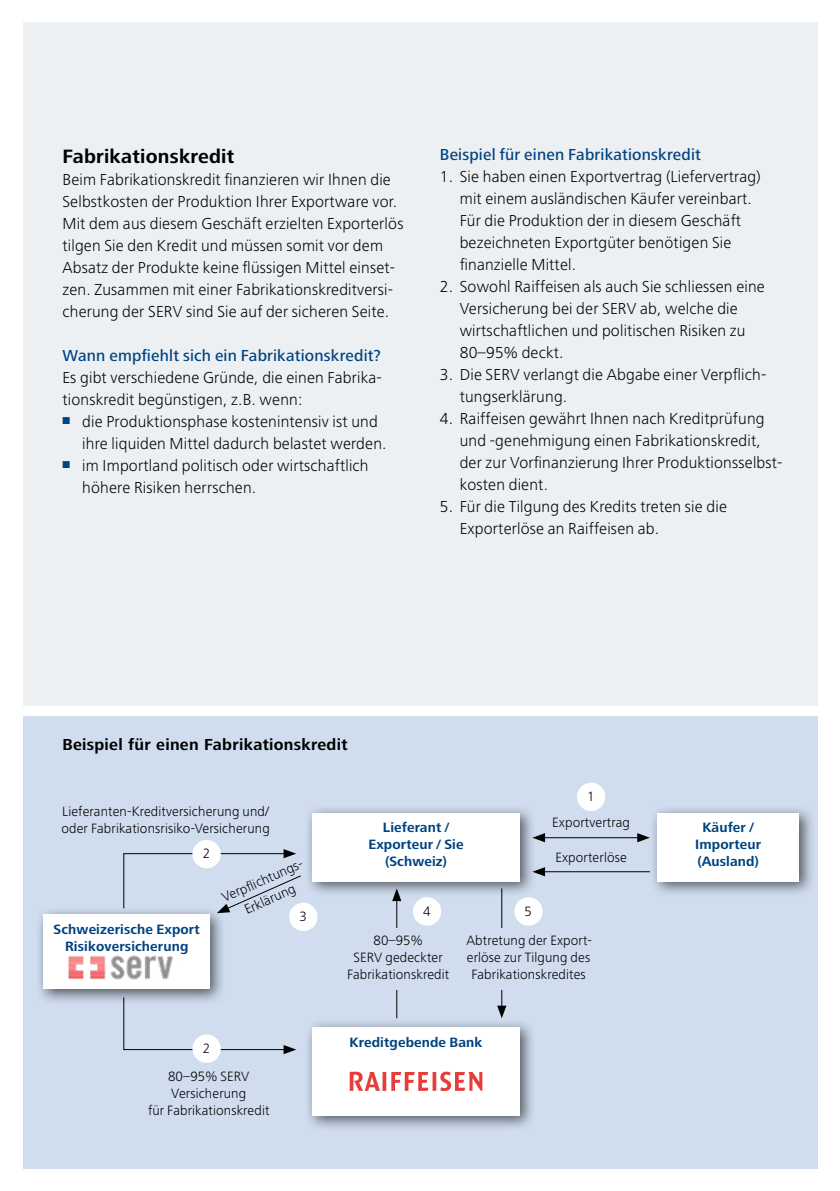
<style>
.page{position:relative;width:840px;height:1191px;background:#fff}
.page>*{position:absolute;margin:0;border:0;box-sizing:border-box;transform-origin:0 0}
.t1{font:700 20px "Frutiger Next LT";letter-spacing:.01em;color:#000}
.t2{font:300 16.4px/22px "Frutiger Next LT";letter-spacing:.01em;color:#000}
.t3{font:500 16.4px "Frutiger Next LT";letter-spacing:.01em;color:#004380}
.t4{font:700 16.4px "Frutiger Next LT";letter-spacing:.02em;color:#000}
.t5{font:300 14px/17px "Frutiger Next LT";letter-spacing:.01em;color:#000;text-align:center}
.t6{font:700 14px/17px "Frutiger Next LT";letter-spacing:.01em;color:#004380;text-align:center}
</style>
<div class="page">
<div style="left:23px;top:715px;width:793px;height:453px;background:#d0ddef"></div>
<div style="left:23px;top:23px;width:793px;height:683px;background:#edf0f3"></div>
<div style="left:303px;top:805px;width:232px;height:92px;background:#000;opacity:.6"></div>
<div style="left:312px;top:813px;width:207px;height:68px;background:#fff"></div>
<div style="left:303px;top:1019px;width:232px;height:112px;background:#000;opacity:.6"></div>
<div style="left:312px;top:1027px;width:207px;height:88px;background:#fff"></div>
<div style="left:35px;top:906px;width:191px;height:100px;background:#000;opacity:.6"></div>
<div style="left:43px;top:914px;width:167px;height:75px;background:#fff"></div>
<div style="left:648px;top:805px;width:166px;height:92px;background:#000;opacity:.6"></div>
<div style="left:657px;top:813px;width:141px;height:68px;background:#fff"></div>
<hr style="left:541px;top:837px;width:99px;height:1px;background:#000">
<svg style="left:532px;top:833px;width:12px;height:9px"></svg>
<svg style="left:637px;top:833px;width:12px;height:9px"></svg>
<hr style="left:541px;top:871px;width:108px;height:1px;background:#000">
<svg style="left:532px;top:867px;width:12px;height:9px"></svg>
<hr style="left:396px;top:898px;width:1px;height:120px;background:#000">
<svg style="left:392px;top:888px;width:9px;height:13px"></svg>
<hr style="left:501px;top:888px;width:1px;height:120px;background:#000">
<svg style="left:497px;top:1005px;width:9px;height:13px"></svg>
<svg style="left:123px;top:849px;width:178px;height:64px"></svg>
<svg style="left:123px;top:996px;width:173px;height:58px"></svg>
<div style="left:339px;top:928px;width:117px;height:62px;background:#d0ddef"></div>
<div style="left:289px;top:902px;width:28px;height:29px;background:#fff;border-radius:50%"></div>
<div style="left:412px;top:897px;width:29px;height:28px;background:#fff;border-radius:50%"></div>
<div style="left:514px;top:897px;width:28px;height:28px;background:#fff;border-radius:50%"></div>
<div style="left:192px;top:840px;width:29px;height:28px;background:#fff;border-radius:50%"></div>
<div style="left:192px;top:1034px;width:29px;height:28px;background:#fff;border-radius:50%"></div>
<div style="left:576px;top:782px;width:29px;height:29px;background:#fff;border-radius:50%"></div>
<img style="left:68px;top:955px;width:106px;height:25px">
<svg style="left:349px;top:1071px;width:133px;height:20px"></svg>
<p class="t1" style="left:62px;top:145px;width:173px">Fabrikationskredit</p>
<p class="t2" style="left:62px;top:168px;width:342px">Beim Fabrikationskredit finanzieren wir Ihnen die Selbstkosten der Produktion Ihrer Exportware vor.<br>Mit dem aus diesem Geschäft erzielten Exporterlös tilgen Sie den Kredit und müssen somit vor dem Absatz der Produkte keine flüssigen Mittel einset&shy;zen. Zusammen mit einer Fabrikationskreditversi&shy;cherung der SERV sind Sie auf der sicheren Seite.</p>
<p class="t3" style="left:62px;top:346px;width:320px">Wann empfiehlt sich ein Fabrikationskredit?</p>
<p class="t2" style="left:62px;top:366px;width:319px">Es gibt verschiedene Gründe, die einen Fabrika&shy;tionskredit begünstigen, z.B. wenn:</p>
<p class="t2" style="left:82px;top:410px;width:306px;text-indent:-20px"><sup>■</sup> die Produktionsphase kostenintensiv ist und ihre liquiden Mittel dadurch belastet werden.</p>
<p class="t2" style="left:82px;top:454px;width:288px;text-indent:-20px"><sup>■</sup> im Importland politisch oder wirtschaftlich höhere Risiken herrschen.</p>
<p class="t3" style="left:439px;top:146px;width:262px">Beispiel für einen Fabrikationskredit</p>
<p class="t2" style="left:459px;top:166px;width:302px;text-indent:-20px">1. Sie haben einen Exportvertrag (Liefervertrag) mit einem ausländischen Käufer vereinbart.<br>Für die Produktion der in diesem Geschäft bezeichneten Exportgüter benötigen Sie finanzielle Mittel.</p>
<p class="t2" style="left:459px;top:276px;width:306px;text-indent:-20px">2. Sowohl Raiffeisen als auch Sie schliessen eine Versicherung bei der SERV ab, welche die wirtschaftlichen und politischen Risiken zu 80–95% deckt.</p>
<p class="t2" style="left:459px;top:364px;width:308px;text-indent:-20px">3. Die SERV verlangt die Abgabe einer Verpflich&shy;tungserklärung.</p>
<p class="t2" style="left:459px;top:408px;width:324px;text-indent:-20px">4. Raiffeisen gewährt Ihnen nach Kreditprüfung und -genehmigung einen Fabrikationskredit, der zur Vorfinanzierung Ihrer Produktionsselbst&shy;kosten dient.</p>
<p class="t2" style="left:459px;top:496px;width:268px;text-indent:-20px">5. Für die Tilgung des Kredits treten sie die<br>Exporterlöse an Raiffeisen ab.</p>
<p class="t4" style="left:62px;top:735px;width:286px">Beispiel für einen Fabrikationskredit</p>
<p class="t5" style="left:587px;top:788px;width:9px">1</p>
<p class="t5" style="left:61px;top:803px;width:210px;text-align:left">Lieferanten-Kreditversicherung und/ oder Fabrikationsrisiko-Versicherung</p>
<p class="t5" style="left:202px;top:845px;width:9px">2</p>
<p class="t6" style="left:54px;top:920px;width:148px">Schweizerische Export<br>Risikoversicherung</p>
<p class="t5" style="left:218px;top:889px;width:91px;line-height:20px;rotate:-24deg">Verpfl ichtungs-<br>Erklärung</p>
<p class="t5" style="left:299px;top:908px;width:9px">3</p>
<p class="t5" style="left:202px;top:1039px;width:9px">2</p>
<p class="t5" style="left:148px;top:1067px;width:123px">80–95% SERV<br>Versicherung<br>für Fabrikationskredit</p>
<p class="t6" style="left:368px;top:819px;width:97px">Lieferant /<br>Exporteur / Sie (Schweiz)</p>
<p class="t5" style="left:423px;top:902px;width:9px">4</p>
<p class="t5" style="left:524px;top:902px;width:9px">5</p>
<p class="t5" style="left:552px;top:814px;width:79px">Exportvertrag</p>
<p class="t5" style="left:555px;top:849px;width:73px">Exporterlöse</p>
<p class="t5" style="left:347px;top:931px;width:104px">80–95%<br>SERV gedeckter<br>Fabrikationskredit</p>
<p class="t5" style="left:466px;top:931px;width:126px">Abtretung der Export&shy;erlöse zur Tilgung des<br>Fabrikationskredites</p>
<p class="t6" style="left:349px;top:1033px;width:134px">Kreditgebende Bank</p>
<p class="t6" style="left:694px;top:819px;width:67px">Käufer /<br>Importeur (Ausland)</p>
</div>
